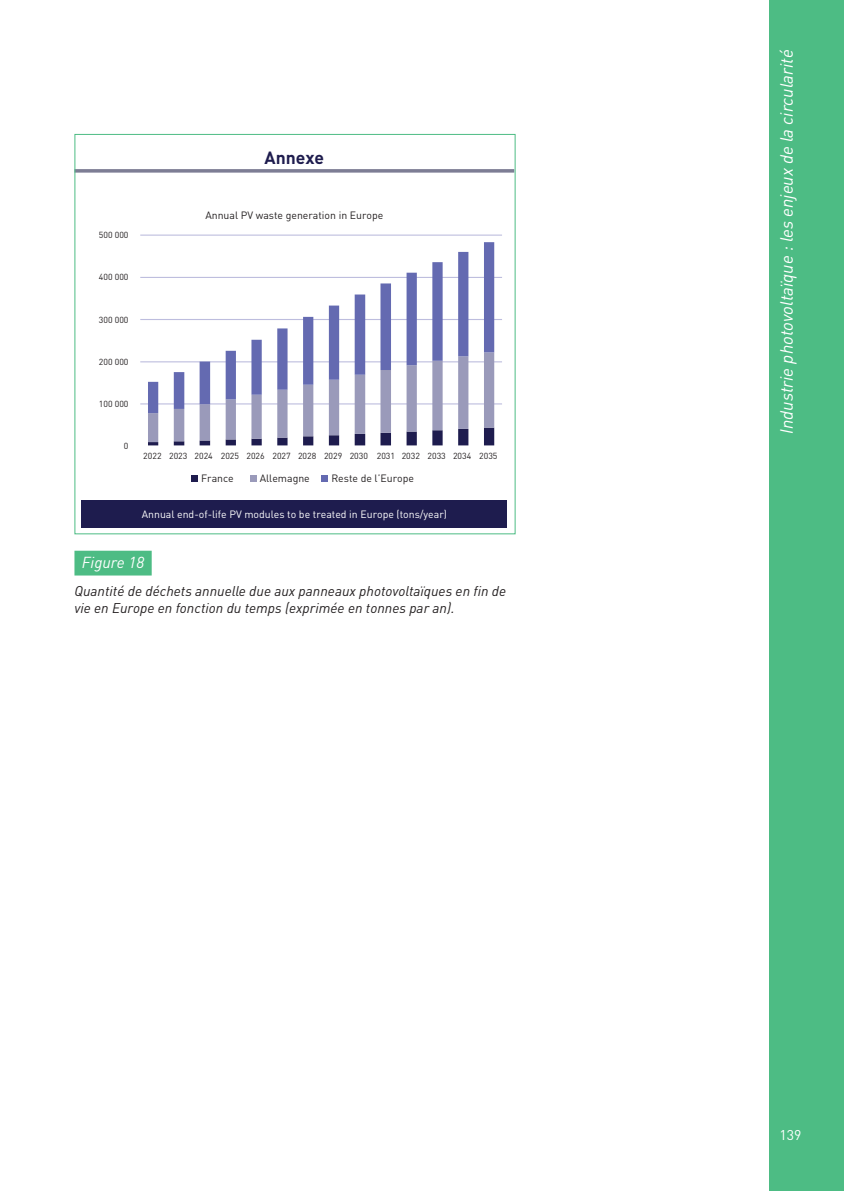
<style>
.page{position:relative;width:844px;height:1191px;background:#fff}
.page>*{position:absolute;margin:0;border:0;box-sizing:border-box;transform-origin:0 0}
.t1{font:italic 17.5px "DINOT";color:#fff}
.t2{font:700 17.5px "DINOT";color:#1e1c4e}
.Figure_numero{font:italic 15.75px "DINOT";color:#fff}
.Figure_titre{font:italic 14px/16.8px "DINOT";color:#231f20}
.t3{font:14px "DINOT";color:#fff}
.t4{font:10.5px "DINOT";color:#231f20}
.t5{font:10.5px "DINOT";color:#fff}
.t6{font:8.75px "DINOT";color:#231f20}
</style>
<div class="page">
<div style="left:769px;top:0;width:74px;height:1191px;background:#4dbc84"></div>
<div style="left:74px;top:551px;width:78px;height:24px;background:#4dbc84"></div>
<svg style="left:76px;top:169px;width:437px;height:4px;background:#8c8ca1"></svg>
<div style="left:82px;top:501px;width:425px;height:27px;background:#1e1c4e"></div>
<hr style="left:140px;top:403px;width:362px;height:1px;background:#bdbdde">
<hr style="left:140px;top:361px;width:362px;height:1px;background:#bdbdde">
<hr style="left:140px;top:319px;width:362px;height:1px;background:#bdbdde">
<hr style="left:140px;top:277px;width:362px;height:1px;background:#bdbdde">
<hr style="left:140px;top:234px;width:362px;height:2px;background:#bdbdde">
<svg style="left:148px;top:413px;width:346px;height:32px"></svg>
<svg style="left:148px;top:242px;width:346px;height:171px"></svg>
<div style="left:191px;top:474px;width:7px;height:7px;background:#1e1c4e"></div>
<div style="left:250px;top:474px;width:7px;height:7px;background:#9a9aba"></div>
<div style="left:321px;top:474px;width:7px;height:7px;background:#646ab1"></div>
<p class="t2" style="left:264px;top:146px;width:61px">Annexe</p>
<p class="t6" style="left:99px;top:230px;width:31px">500 000</p>
<p class="t6" style="left:99px;top:272px;width:31px">400 000</p>
<p class="t4" style="left:205px;top:209px;width:179px">Annual PV waste generation in Europe</p>
<p class="t6" style="left:99px;top:314px;width:31px">300 000</p>
<p class="t6" style="left:99px;top:356px;width:31px">200 000</p>
<p class="t6" style="left:99px;top:398px;width:31px">100 000</p>
<p class="t6" style="left:124px;top:440px;width:6px">0</p>
<p class="t6" style="left:143px;top:450px;width:355px">2022 2023 2024 2025 2026 2027 2028 2029 2030 2031 2032 2033 2034 2035</p>
<p class="t4" style="left:201px;top:471px;width:34px">France</p>
<p class="t4" style="left:260px;top:471px;width:52px">Allemagne</p>
<p class="t4" style="left:331px;top:471px;width:84px">Reste de l’Europe</p>
<p class="t5" style="left:142px;top:507px;width:306px">Annual end-of-life PV modules to be treated in Europe (tons/year)</p>
<p class="Figure_numero" style="left:82px;top:552px;width:64px">Figure 18</p>
<p class="Figure_titre" style="left:74px;top:582px;width:433px">Quantité de déchets annuelle due aux panneaux photovoltaïques en fin de vie en Europe en fonction du temps (exprimée en tonnes par an).</p>
<p class="t1" style="left:775px;top:434px;width:386px;rotate:-90deg">Industrie photovoltaïque : les enjeux de la circularité</p>
<p class="t3" style="left:779px;top:1125px;width:23px">139</p>
</div>
